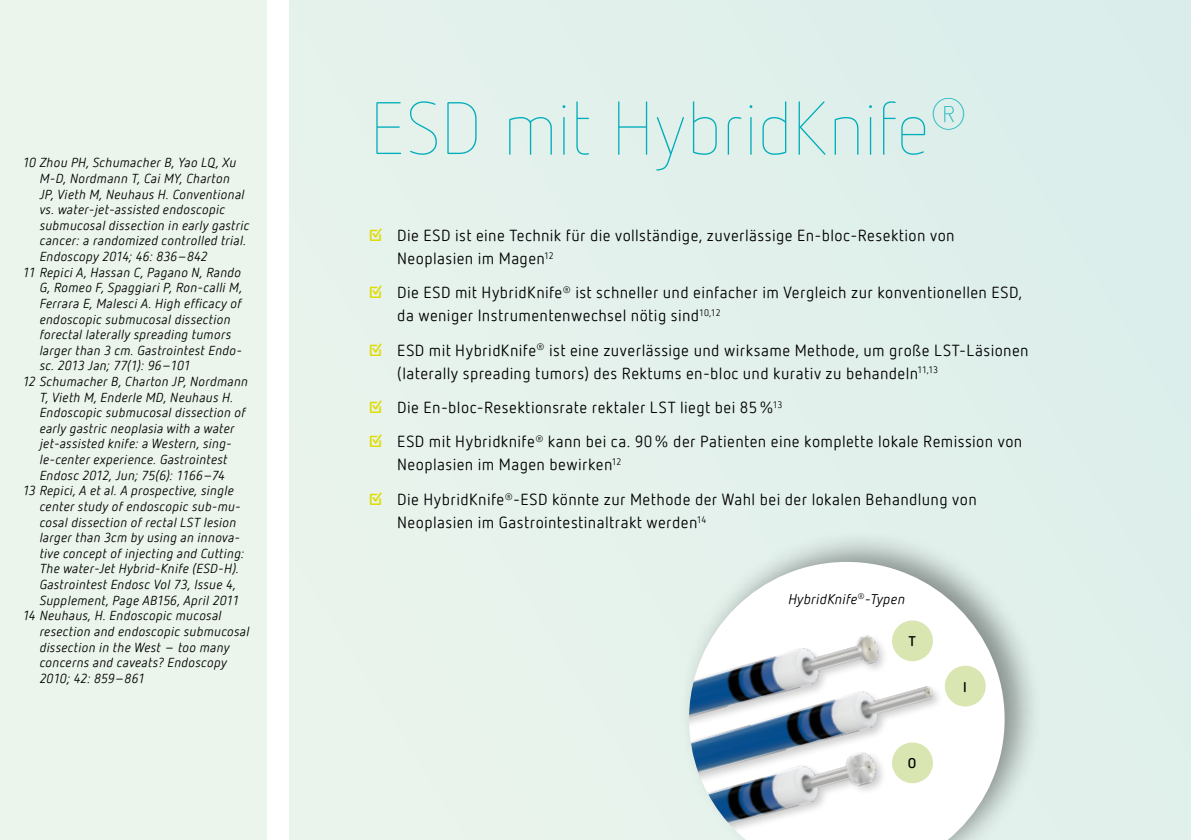
<style>
.page{position:relative;width:1191px;height:840px;background:#fff}
.page>*{position:absolute;margin:0;border:0;box-sizing:border-box;transform-origin:0 0}
.t1{font:100 74px "Netto Offc Pro";letter-spacing:-.015em;color:#00adba}
.t2{font:16px/23px "Netto Offc Pro";letter-spacing:.025em;color:#000}
.t3{font:italic 14px "Netto Offc Pro";letter-spacing:.02em;color:#000}
.t4{font:700 14px "Netto Offc Pro";color:#000}
.t5{font:italic 13px "Netto Offc Pro";letter-spacing:.025em;color:#000}
.t6{font:italic 13px "Netto Offc Pro";letter-spacing:.005em;color:#000}
.t7{font:italic 13px "Netto Offc Pro";letter-spacing:-.01em;color:#000}
.s1{font-weight:700;color:#dedc00}
</style>
<div class="page">
<div style="left:289px;top:0;width:902px;height:839px;background:#e3f1ec"></div>
<div style="left:678px;top:528px;width:365px;height:311px;background:#000;opacity:.4"></div>
<svg style="left:689px;top:561px;width:315px;height:278px;fill:#fff"></svg>
<img style="left:689px;top:624px;width:200px;height:43px">
<img style="left:689px;top:667px;width:260px;height:106px">
<div style="left:689px;top:750px;width:198px;height:89px;background:#e6f2ec"></div>
<img style="left:694px;top:741px;width:195px;height:98px">
<div style="left:892px;top:742px;width:41px;height:40px;background:#d9e6b1;border-radius:50%"></div>
<div style="left:892px;top:620px;width:41px;height:40px;background:#d9e6b1;border-radius:50%"></div>
<div style="left:945px;top:665px;width:40px;height:41px;background:#d9e6b1;border-radius:50%"></div>
<div style="left:0;top:0;width:266px;height:839px;background:#ebf5ec"></div>
<p class="t5" style="left:23px;top:154px;width:215px">10 Zhou PH, Schumacher B, Yao LQ, Xu</p>
<p class="t5" style="left:40px;top:170px;width:192px">M-D, Nordmann T, Cai MY, Charton</p>
<p class="t5" style="left:40px;top:185px;width:206px">JP, Vieth M, Neuhaus H. Conventional</p>
<p class="t5" style="left:40px;top:201px;width:187px">vs. water-jet-assisted endoscopic</p>
<p class="t5" style="left:40px;top:217px;width:211px">submucosal dissection in early gastric</p>
<p class="t5" style="left:40px;top:232px;width:208px">cancer: a randomized controlled trial.</p>
<p class="t5" style="left:40px;top:248px;width:170px">Endoscopy 2014; 46: 836–842</p>
<p class="t5" style="left:23px;top:263px;width:220px">11 Repici A, Hassan C, Pagano N, Rando</p>
<p class="t5" style="left:40px;top:279px;width:204px">G, Romeo F, Spaggiari P, Ron-calli M,</p>
<p class="t5" style="left:40px;top:295px;width:203px">Ferrara E, Malesci A. High efficacy of</p>
<p class="t5" style="left:40px;top:310px;width:192px">endoscopic submucosal dissection</p>
<p class="t5" style="left:40px;top:326px;width:193px">forectal laterally spreading tumors</p>
<p class="t5" style="left:40px;top:341px;width:204px">larger than 3 cm. Gastrointest Endo-</p>
<p class="t6" style="left:40px;top:357px;width:153px">sc. 2013 Jan; 77(1): 96–101</p>
<p class="t5" style="left:23px;top:373px;width:227px">12 Schumacher B, Charton JP, Nordmann</p>
<p class="t5" style="left:40px;top:388px;width:195px">T, Vieth M, Enderle MD, Neuhaus H.</p>
<p class="t5" style="left:40px;top:404px;width:208px">Endoscopic submucosal dissection of</p>
<p class="t5" style="left:40px;top:419px;width:196px">early gastric neoplasia with a water</p>
<p class="t5" style="left:40px;top:435px;width:194px">jet-assisted knife: a Western, sing-</p>
<p class="t5" style="left:40px;top:451px;width:189px">le-center experience. Gastrointest</p>
<p class="t6" style="left:40px;top:466px;width:187px">Endosc 2012, Jun; 75(6): 1166–74</p>
<p class="t5" style="left:23px;top:482px;width:213px">13 Repici, A et al. A prospective, single</p>
<p class="t5" style="left:40px;top:497px;width:203px">center study of endoscopic sub-mu-</p>
<p class="t5" style="left:40px;top:513px;width:198px">cosal dissection of rectal LST lesion</p>
<p class="t5" style="left:40px;top:529px;width:202px">larger than 3cm by using an innova-</p>
<p class="t5" style="left:40px;top:544px;width:206px">tive concept of injecting and Cutting:</p>
<p class="t5" style="left:40px;top:560px;width:201px">The water-Jet Hybrid-Knife (ESD-H).</p>
<p class="t5" style="left:40px;top:575px;width:198px">Gastrointest Endosc Vol 73, Issue 4,</p>
<p class="t5" style="left:40px;top:591px;width:201px">Supplement, Page AB156, April 2011</p>
<p class="t5" style="left:23px;top:607px;width:200px">14 Neuhaus, H. Endoscopic mucosal</p>
<p class="t5" style="left:40px;top:622px;width:211px">resection and endoscopic submucosal</p>
<p class="t5" style="left:40px;top:638px;width:191px">dissection in the West – too many</p>
<p class="t5" style="left:40px;top:653px;width:188px">concerns and caveats? Endoscopy</p>
<p class="t7" style="left:40px;top:669px;width:107px">2010; 42: 859–861</p>
<h1 class="t1" style="left:369px;top:83px;width:600px">ESD mit HybridKnife<sup>®</sup></h1>
<p class="t2" style="left:397px;top:223px;width:559px;text-indent:-28px"><span class="s1">☑</span> Die ESD ist eine Technik für die vollständige, zuverlässige En-bloc-Resektion von<br>Neoplasien im Magen<sup>12</sup></p>
<p class="t2" style="left:397px;top:280px;width:626px;text-indent:-28px"><span class="s1">☑</span> Die ESD mit HybridKnife<sup>®</sup> ist schneller und einfacher im Vergleich zur konventionellen ESD, da weniger Instrumentenwechsel nötig sind<sup>10,12</sup></p>
<p class="t2" style="left:397px;top:338px;width:633px;text-indent:-28px"><span class="s1">☑</span> ESD mit HybridKnife<sup>®</sup> ist eine zuverlässige und wirksame Methode, um große LST-Läsionen (laterally spreading tumors) des Rektums en-bloc und kurativ zu behandeln<sup>11,13</sup></p>
<p class="t2" style="left:369px;top:395px;width:415px"><span class="s1">☑</span> Die En-bloc-Resektionsrate rektaler LST liegt bei 85%<sup>13</sup></p>
<p class="t2" style="left:397px;top:429px;width:626px;text-indent:-28px"><span class="s1">☑</span> ESD mit Hybridknife<sup>®</sup> kann bei ca. 90% der Patienten eine komplette lokale Remission von<br>Neoplasien im Magen bewirken<sup>12</sup></p>
<p class="t2" style="left:397px;top:487px;width:581px;text-indent:-28px"><span class="s1">☑</span> Die HybridKnife<sup>®</sup>-ESD könnte zur Methode der Wahl bei der lokalen Behandlung von<br>Neoplasien im Gastrointestinaltrakt werden<sup>14</sup></p>
<p class="t3" style="left:788px;top:589px;width:118px">HybridKnife<sup>®</sup>-Typen</p>
<p class="t4" style="left:908px;top:631px;width:9px">T</p>
<p class="t4" style="left:907px;top:753px;width:10px">O</p>
<p class="t4" style="left:963px;top:677px;width:5px">I</p>
</div>
